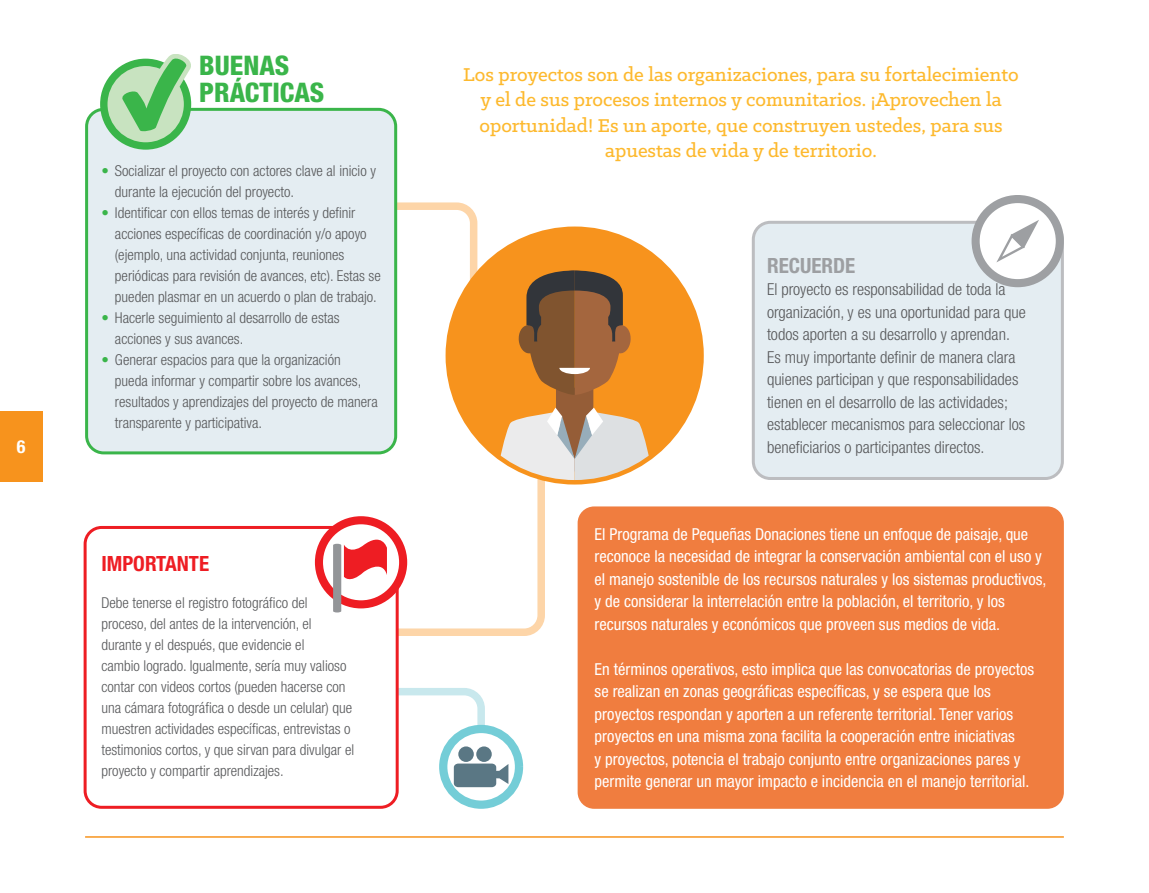
<style>
.page{position:relative;width:1149px;height:893px;background:#fff}
.page>*{position:absolute;margin:0;border:0;box-sizing:border-box;transform-origin:0 0}
.t1{font:800 condensed 27px/27px "Helvetica Neue LT Std";color:#3ab54a}
.t2{font:500 21px/25.5px "Klinic Slab";color:#fdb92e;text-align:center}
.t3{font:700 condensed 21px "Helvetica Neue LT Std";color:#ee1d23}
.t4{font:700 condensed 21px "Helvetica Neue LT Std";color:#9d9fa2}
.t5{font:700 condensed 18px "Helvetica Neue LT Std";color:#fff}
.t6{font:condensed 16.5px/22.5px "Helvetica Neue LT Std";color:#fff}
.t7{font:300 condensed 16.5px/22.5px "Helvetica Neue LT Std";color:#57585a}
.t8{font:300 condensed 15px/21px "Helvetica Neue LT Std";color:#57585a}
.s1{color:#3ab54a}
</style>
<div class="page">
<svg style="left:397px;top:199px;width:84px;height:206px"></svg>
<svg style="left:241px;top:452px;width:304px;height:188px"></svg>
<svg style="left:398px;top:684px;width:90px;height:63px"></svg>
<div style="left:87px;top:109px;width:308px;height:344px;background:#e4edf2;border-radius:17px"></div>
<div style="left:85px;top:108px;width:312px;height:346px;border:3px solid #3ab54a;border-radius:17px"></div>
<div style="left:85px;top:527px;width:312px;height:280px;background:#fff;border-radius:16px"></div>
<div style="left:84px;top:526px;width:314px;height:283px;border:3px solid #ee1d23;border-radius:16px"></div>
<div style="left:0;top:411px;width:43px;height:71px;background:#f7931d"></div>
<div style="left:100px;top:59px;width:91px;height:91px;background:#3ab54a;border-radius:50%"></div>
<svg style="left:107px;top:54px;width:84px;height:88px"></svg>
<svg style="left:319px;top:520px;width:84px;height:84px"></svg>
<div style="left:315px;top:516px;width:92px;height:92px;border:8px solid #ee1d23;border-radius:50%"></div>
<svg style="left:333px;top:531px;width:54px;height:81px"></svg>
<div style="left:447px;top:228px;width:255px;height:255px;background:#f7931d;border-radius:128px"></div>
<svg style="left:494px;top:228px;width:208px;height:255px"></svg>
<svg style="left:439px;top:725px;width:84px;height:84px"></svg>
<svg style="left:453px;top:763px;width:55px;height:24px"></svg>
<div style="left:476px;top:746px;width:15px;height:16px;background:#5a7784;border-radius:50%"></div>
<div style="left:458px;top:746px;width:15px;height:16px;background:#5a7784;border-radius:50%"></div>
<hr style="left:85px;top:836px;width:978px;height:2px;background:#f7931d">
<div style="left:753px;top:222px;width:309px;height:256px;background:#e4edf2;border-radius:17px"></div>
<div style="left:751px;top:221px;width:312px;height:259px;border:3px solid #bcbdc0;border-radius:17px"></div>
<svg style="left:975px;top:199px;width:84px;height:84px;fill:#fff"></svg>
<div style="left:971px;top:195px;width:92px;height:92px;border:8px solid #9ea0a3;border-radius:50%"></div>
<svg style="left:996px;top:220px;width:42px;height:42px;background:#e7e7e8"></svg>
<div style="left:577px;top:506px;width:486px;height:303px;background:#f07d3f;border-radius:16px"></div>
<p class="t5" style="left:17px;top:436px;width:10px">6</p>
<h1 class="t1" style="left:199px;top:51px;width:126px">BUENAS<br>PRÁCTICAS</h1>
<p class="t8" style="left:115px;top:160px;width:262px;text-indent:-14px"><span class="s1">•</span> Socializar el proyecto con actores clave al inicio y durante la ejecución del proyecto.</p>
<p class="t8" style="left:115px;top:202px;width:267px;text-indent:-14px"><span class="s1">•</span> Identificar con ellos temas de interés y definir acciones específicas de coordinación y/o apoyo (ejemplo, una actividad conjunta, reuniones periódicas para revisión de avances, etc). Estas se pueden plasmar en un acuerdo o plan de trabajo.</p>
<p class="t8" style="left:115px;top:307px;width:226px;text-indent:-14px"><span class="s1">•</span> Hacerle seguimiento al desarrollo de estas acciones y sus avances.</p>
<p class="t8" style="left:115px;top:349px;width:264px;text-indent:-14px"><span class="s1">•</span> Generar espacios para que la organización<br>pueda informar y compartir sobre los avances, resultados y aprendizajes del proyecto de manera transparente y participativa.</p>
<h2 class="t3" style="left:101px;top:551px;width:109px">IMPORTANTE</h2>
<p class="t8" style="left:101px;top:592px;width:254px">Debe tenerse el registro fotográfico del proceso, del antes de la intervención, el durante y el después, que evidencie el<br>cambio logrado. Igualmente, sería muy valioso contar con videos cortos (pueden hacerse con una cámara fotográfica o desde un celular) que muestren actividades específicas, entrevistas o testimonios cortos, y que sirvan para divulgar el proyecto y compartir aprendizajes.</p>
<h2 class="t2" style="left:463px;top:61px;width:557px">Los proyectos son de las organizaciones, para su fortalecimiento y el de sus procesos internos y comunitarios. ¡Aprovechen la oportunidad! Es un aporte, que construyen ustedes, para sus apuestas de vida y de territorio.</h2>
<h2 class="t4" style="left:766px;top:253px;width:90px">RECUERDE</h2>
<p class="t7" style="left:766px;top:278px;width:260px">El proyecto es responsabilidad de toda la organización, y es una oportunidad para que todos aporten a su desarrollo y aprendan.<br>Es muy importante definir de manera clara quienes participan y que responsabilidades tienen en el desarrollo de las actividades; establecer mecanismos para seleccionar los beneficiarios o participantes directos.</p>
<p class="t6" style="left:594px;top:523px;width:453px">El Programa de Pequeñas Donaciones tiene un enfoque de paisaje, que reconoce la necesidad de integrar la conservación ambiental con el uso y el manejo sostenible de los recursos naturales y los sistemas productivos, y de considerar la interrelación entre la población, el territorio, y los recursos naturales y económicos que proveen sus medios de vida.</p>
<p class="t6" style="left:594px;top:658px;width:441px">En términos operativos, esto implica que las convocatorias de proyectos se realizan en zonas geográficas específicas, y se espera que los proyectos respondan y aporten a un referente territorial. Tener varios proyectos en una misma zona facilita la cooperación entre iniciativas<br>y proyectos, potencia el trabajo conjunto entre organizaciones pares y permite generar un mayor impacto e incidencia en el manejo territorial.</p>
</div>
